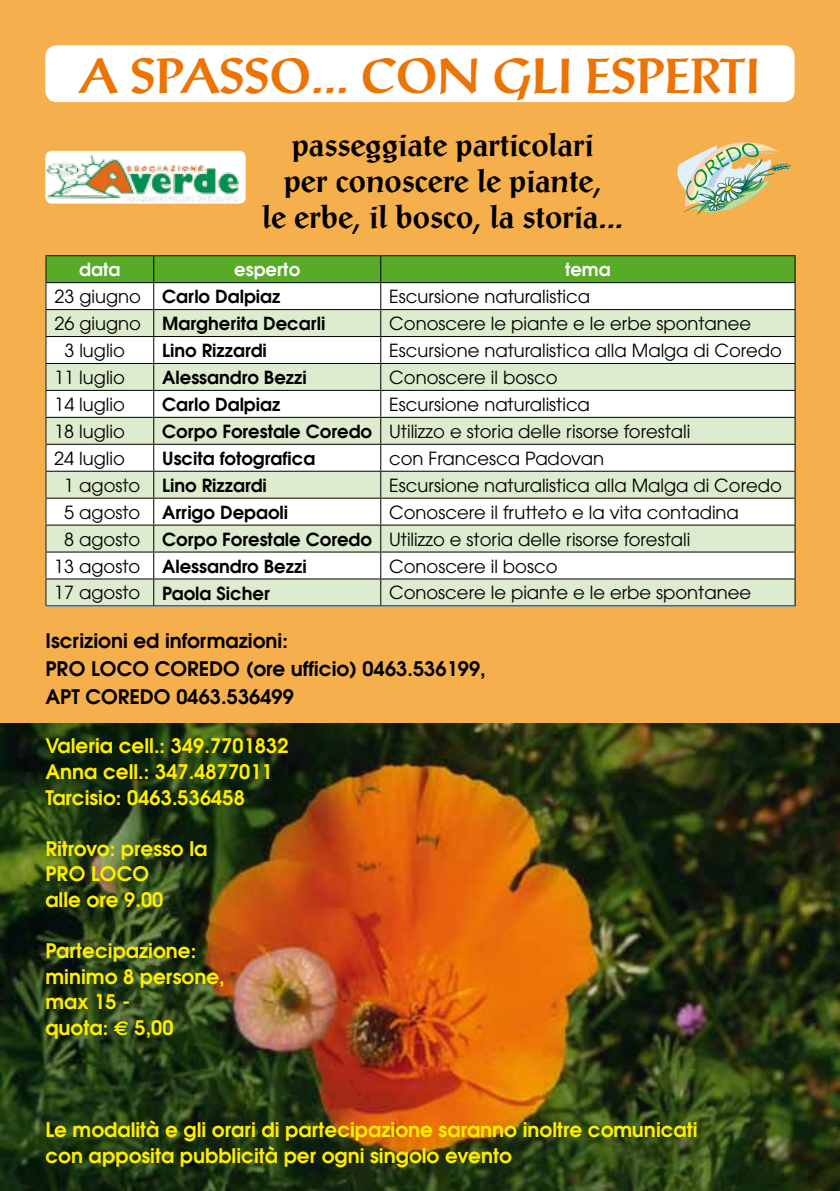
<style>
.page{position:relative;width:840px;height:1191px;background:#fff}
.page>*{position:absolute;margin:0;border:0;box-sizing:border-box;transform-origin:0 0}
.t1{font:700 48px "Post Antiqua";color:#ec7405}
.t2{font:700 32px/36px "Post Antiqua";color:#000;text-align:center}
.t3{font:600 20px/25.6px "Avant Garde";color:#ffed00}
.t4{font:600 20px/28px "Avant Garde";color:#000}
.t5{font:18px "Avant Garde";color:#000}
.t6{font:600 18px "Avant Garde";color:#000}
.t7{font:600 18px "Avant Garde";color:#fff}
.s1{font-weight:400}
.s2{font-weight:600}
.s3{font-family:"Euro Sans";font-weight:700}
</style>
<div class="page">
<div style="left:0;top:0;width:839px;height:1191px;background:#f5b04d"></div>
<img style="left:0;top:723px;width:839px;height:468px">
<div style="left:45px;top:45px;width:749px;height:57px;background:#fff;border-radius:11px"></div>
<hr style="left:45px;top:255px;width:109px;height:1px;background:#000">
<hr style="left:154px;top:255px;width:226px;height:1px;background:#000">
<hr style="left:380px;top:255px;width:415px;height:1px;background:#000">
<svg style="left:45px;top:256px;width:750px;height:349px;background:#d8e4ce"></svg>
<hr style="left:45px;top:605px;width:109px;height:1px;background:#000">
<hr style="left:154px;top:605px;width:226px;height:1px;background:#000">
<hr style="left:380px;top:605px;width:415px;height:1px;background:#000">
<img style="left:677px;top:142px;width:113px;height:73px">
<img style="left:45px;top:151px;width:200px;height:53px">
<h1 class="t1" style="left:79px;top:47px;width:682px">A SPASSO... CON GLI ESPERTI</h1>
<h2 class="t2" style="left:262px;top:126px;width:362px">passeggiate particolari<br>per conoscere le piante,<br>le erbe, il bosco, la storia...</h2>
<p class="t7" style="left:79px;top:258px;width:43px">data</p>
<p class="t7" style="left:234px;top:258px;width:67px">esperto</p>
<p class="t7" style="left:564px;top:258px;width:47px">tema</p>
<p class="t6" style="left:54px;top:285px;width:227px"><span class="s1">23 giugno</span> Carlo Dalpiaz</p>
<p class="t5" style="left:389px;top:286px;width:202px">Escursione naturalistica</p>
<p class="t6" style="left:54px;top:312px;width:272px"><span class="s1">26 giugno</span> Margherita Decarli</p>
<p class="t5" style="left:389px;top:313px;width:363px">Conoscere le piante e le erbe spontanee</p>
<p class="t5" style="left:64px;top:340px;width:62px">3 luglio</p>
<p class="t6" style="left:162px;top:339px;width:106px">Lino Rizzardi</p>
<p class="t5" style="left:389px;top:340px;width:394px">Escursione naturalistica alla Malga di Coredo</p>
<p class="t5" style="left:54px;top:367px;width:72px">11 luglio</p>
<p class="t6" style="left:162px;top:366px;width:146px">Alessandro Bezzi</p>
<p class="t5" style="left:389px;top:367px;width:170px">Conoscere il bosco</p>
<p class="t5" style="left:54px;top:394px;width:72px">14 luglio</p>
<p class="t6" style="left:162px;top:393px;width:120px">Carlo Dalpiaz</p>
<p class="t5" style="left:389px;top:394px;width:202px">Escursione naturalistica</p>
<p class="t5" style="left:54px;top:420px;width:72px">18 luglio</p>
<p class="t5" style="left:162px;top:420px;width:529px"><span class="s2">Corpo Forestale Coredo</span> Utilizzo e storia delle risorse forestali</p>
<p class="t5" style="left:54px;top:447px;width:72px">24 luglio</p>
<p class="t6" style="left:162px;top:446px;width:154px">Uscita fotografica</p>
<p class="t5" style="left:389px;top:447px;width:216px">con Francesca Padovan</p>
<p class="t6" style="left:64px;top:473px;width:204px"><span class="s1">1 agosto</span> Lino Rizzardi</p>
<p class="t5" style="left:389px;top:474px;width:394px">Escursione naturalistica alla Malga di Coredo</p>
<p class="t6" style="left:64px;top:500px;width:225px"><span class="s1">5 agosto</span> Arrigo Depaoli</p>
<p class="t5" style="left:389px;top:501px;width:351px">Conoscere il frutteto e la vita contadina</p>
<p class="t5" style="left:64px;top:528px;width:627px">8 agosto <span class="s2">Corpo Forestale Coredo</span> Utilizzo e storia delle risorse forestali</p>
<p class="t6" style="left:54px;top:554px;width:254px"><span class="s1">13 agosto</span> Alessandro Bezzi</p>
<p class="t5" style="left:389px;top:555px;width:170px">Conoscere il bosco</p>
<p class="t6" style="left:54px;top:581px;width:217px"><span class="s1">17 agosto</span> Paola Sicher</p>
<p class="t5" style="left:389px;top:582px;width:363px">Conoscere le piante e le erbe spontanee</p>
<p class="t4" style="left:45px;top:626px;width:442px">Iscrizioni ed informazioni:<br>PRO LOCO COREDO (ore ufficio) 0463.536199,<br>APT COREDO 0463.536499</p>
<p class="t3" style="left:45px;top:733px;width:244px">Valeria cell.: 349.7701832<br>Anna cell.: 347.4877011<br>Tarcisio: 0463.536458</p>
<p class="t3" style="left:45px;top:835px;width:163px">Ritrovo: presso la<br>PRO LOCO<br>alle ore 9.00</p>
<p class="t3" style="left:45px;top:937px;width:181px">Partecipazione: minimo 8 persone, max 15 -<br>quota: <span class="s3">E</span> 5,00</p>
<p class="t3" style="left:45px;top:1116px;width:653px">Le modalità e gli orari di partecipazione saranno inoltre comunicati con apposita pubblicità per ogni singolo evento</p>
</div>
